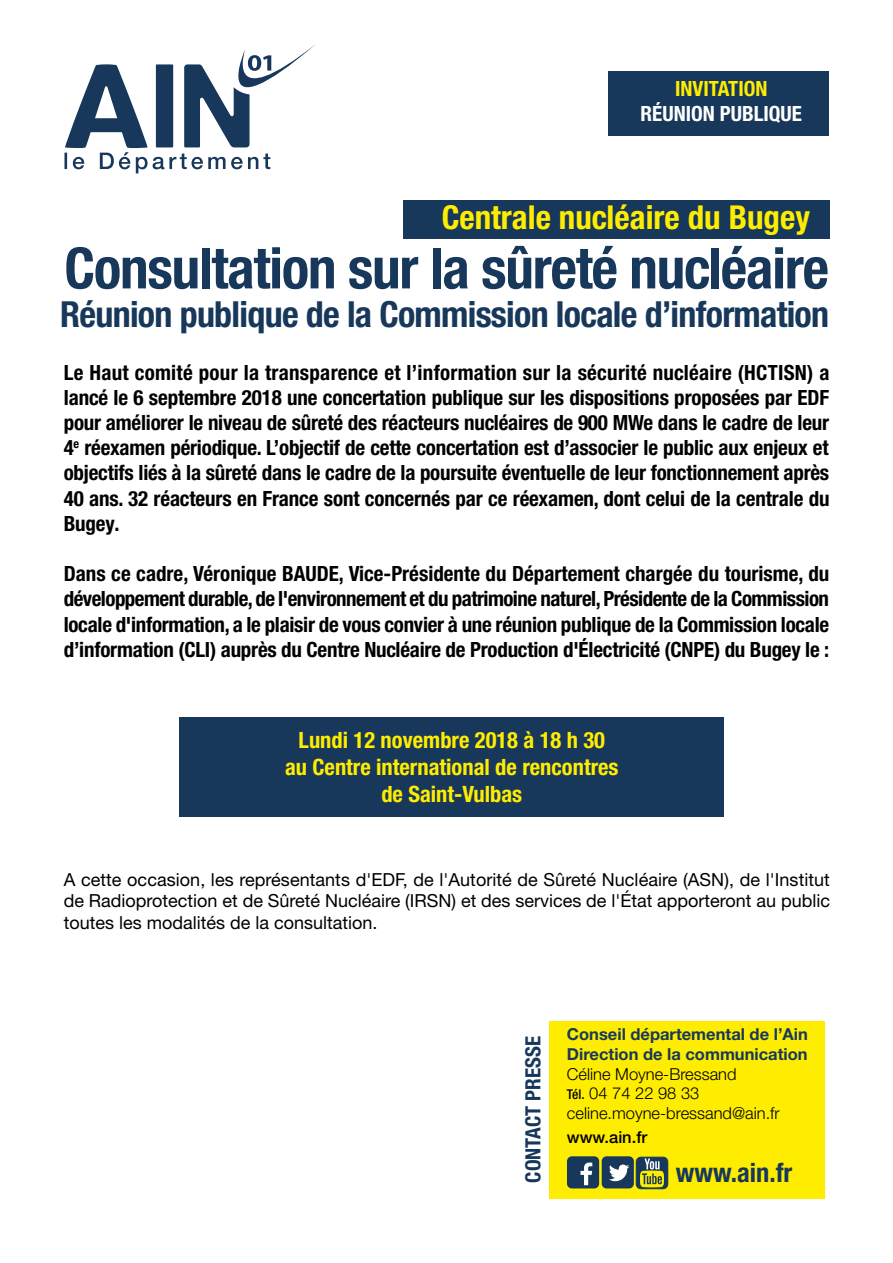
<style>
.page{position:relative;width:893px;height:1263px;background:#fff}
.page>*{position:absolute;margin:0;border:0;box-sizing:border-box;transform-origin:0 0}
.t1{font:700 condensed 57px "Helvetica Neue LT Pro";letter-spacing:-.02em;color:#18385b}
.t2{font:700 condensed 36px "Helvetica Neue LT Pro";letter-spacing:-.02em;color:#18385b}
.t3{font:700 condensed 33px "Helvetica Neue LT Pro";color:#ffed00}
.t4{font:700 condensed 26.55px "Helvetica Neue LT Pro";color:#18385b}
.t5{font:700 condensed 22.5px/27px "Helvetica Neue LT Pro";color:#ffed00;text-align:center}
.t6{font:700 condensed 21px/25.2px "Helvetica Neue LT Pro";letter-spacing:-.01em;color:#000;text-align:justify}
.t7{font:700 condensed 21px "Helvetica Neue LT Pro";color:#fff}
.t8{font:700 condensed 21px "Helvetica Neue LT Pro";color:#18385b}
.t9{font:700 condensed 21px "Helvetica Neue LT Pro";color:#ffed00}
.t10{font:18px/21.6px "Helvetica Neue LT Pro";color:#000;text-align:justify}
.t11{font:300 16.5px/19.8px "Helvetica Neue LT Pro";color:#000}
.t12{font:700 16.5px/19.8px "Helvetica Neue LT Pro";color:#18385b}
.t13{font:500 16.5px "Helvetica Neue LT Pro";color:#000}
.s1{font-weight:500;font-stretch:condensed;font-size:13.5px}
</style>
<div class="page">
<div style="left:549px;top:1022px;width:276px;height:177px;background:#ffed00"></div>
<div style="left:567px;top:1156px;width:32px;height:32px;background:#18385b;border-radius:5px"></div>
<svg style="left:580px;top:1162px;width:12px;height:23px"></svg>
<div style="left:602px;top:1156px;width:32px;height:32px;background:#18385b;border-radius:5px"></div>
<svg style="left:609px;top:1164px;width:20px;height:17px"></svg>
<div style="left:636px;top:1157px;width:32px;height:32px;background:#18385b;border:1px solid #18385b;border-radius:5px"></div>
<svg style="left:640px;top:1158px;width:24px;height:29px"></svg>
<svg style="left:64px;top:44px;width:252px;height:129px"></svg>
<div style="left:608px;top:71px;width:221px;height:65px;background:#18385b"></div>
<div style="left:180px;top:716px;width:544px;height:100px;background:#18385b"></div>
<div style="left:404px;top:200px;width:426px;height:38px;background:#18385b"></div>
<p class="t9" style="left:675px;top:76px;width:94px">INVITATION</p>
<p class="t7" style="left:641px;top:101px;width:163px">RÉUNION PUBLIQUE</p>
<h3 class="t3" style="left:442px;top:197px;width:370px">Centrale nucléaire du Bugey</h3>
<h1 class="t1" style="left:64px;top:234px;width:766px">Consultation sur la sûreté nucléaire</h1>
<h2 class="t2" style="left:60px;top:292px;width:770px">Réunion publique de la Commission locale d’information</h2>
<p class="t6" style="left:64px;top:359px;width:767px">Le Haut comité pour la transparence et l’information sur la sécurité nucléaire (HCTISN) a lancé le 6 septembre 2018 une concertation publique sur les dispositions proposées par EDF pour améliorer le niveau de sûreté des réacteurs nucléaires de 900 MWe dans le cadre de leur 4<sup>e</sup> réexamen périodique. L’objectif de cette concertation est d’associer le public aux enjeux et objectifs liés à la sûreté dans le cadre de la poursuite éventuelle de leur fonctionnement après 40 ans. 32 réacteurs en France sont concernés par ce réexamen, dont celui de la centrale du Bugey.</p>
<p class="t6" style="left:64px;top:561px;width:767px">Dans ce cadre, Véronique BAUDE, Vice-Présidente du Département chargée du tourisme, du développement durable, de l'environnement et du patrimoine naturel, Présidente de la Commission locale d'information, a le plaisir de vous convier à une réunion publique de la Commission locale d’information (CLI) auprès du Centre Nucléaire de Production d'Électricité (CNPE) du Bugey le :</p>
<p class="t5" style="left:285px;top:726px;width:335px">Lundi 12 novembre 2018 à 18 h 30 au Centre international de rencontres de Saint-Vulbas</p>
<p class="t10" style="left:64px;top:868px;width:768px">A cette occasion, les représentants d'EDF, de l'Autorité de Sûreté Nucléaire (ASN), de l'Institut de Radioprotection et de Sûreté Nucléaire (IRSN) et des services de l'État apporteront au public toutes les modalités de la consultation.</p>
<p class="t8" style="left:520px;top:1183px;width:148px;rotate:-90deg">CONTACT PRESSE</p>
<p class="t12" style="left:567px;top:1024px;width:242px">Conseil départemental de l’Ain<br>Direction de la communication</p>
<p class="t11" style="left:567px;top:1063px;width:214px">Céline Moyne-Bressand<br><span class="s1">Tél.</span> 04 74 22 98 33 celine.moyne-bressand@ain.fr</p>
<p class="t13" style="left:567px;top:1127px;width:82px">www.ain.fr</p>
<p class="t4" style="left:676px;top:1156px;width:118px">www.ain.fr</p>
</div>
